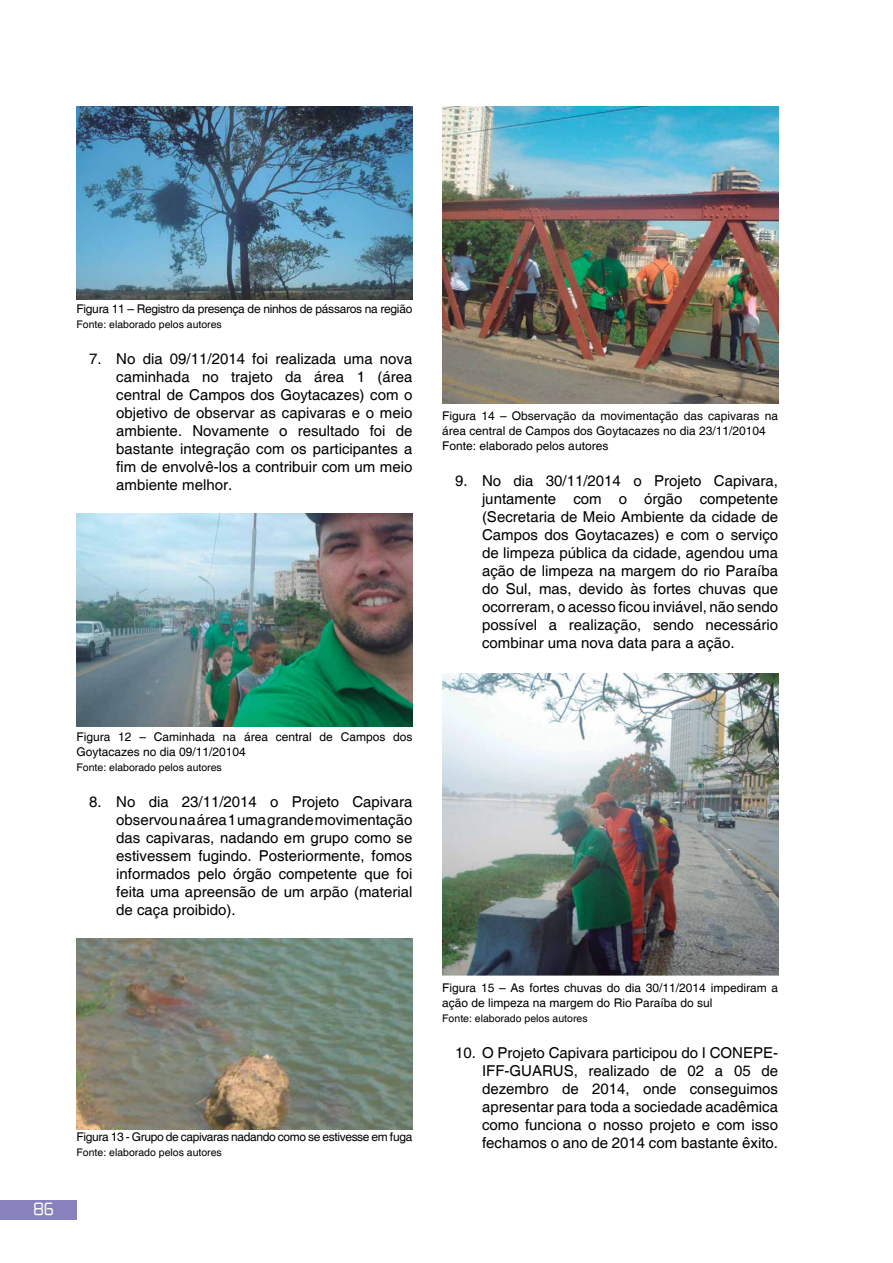
<style>
.page{position:relative;width:893px;height:1263px;background:#fff}
.page>*{position:absolute;margin:0;border:0;box-sizing:border-box;transform-origin:0 0}
.t1{font:15px/18px "Helvetica";color:#000;text-align:justify}
.t2{font:15px "Zekton";color:#fff}
.t3{font:12px/15px "Helvetica";color:#000}
.t4{font:12px "Helvetica";letter-spacing:-.025em;color:#000}
.t5{font:12px "Helvetica";letter-spacing:-.03em;color:#000}
.t6{font:10.5px "Helvetica";color:#000}
</style>
<div class="page">
<div style="left:0;top:1200px;width:77px;height:20px;background:#8781bd"></div>
<img style="left:77px;top:938px;width:335px;height:192px">
<img style="left:77px;top:106px;width:335px;height:194px">
<img style="left:77px;top:513px;width:335px;height:213px">
<img style="left:443px;top:106px;width:335px;height:298px">
<img style="left:442px;top:673px;width:336px;height:303px">
<p class="t4" style="left:77px;top:302px;width:337px">Figura 11 – Registro da presença de ninhos de pássaros na região</p>
<p class="t6" style="left:77px;top:318px;width:147px">Fonte: elaborado pelos autores</p>
<p class="t1" style="left:116px;top:350px;width:298px;text-indent:-27px">7. No dia 09/11/2014 foi realizada uma nova caminhada no trajeto da área 1 (área central de Campos dos Goytacazes) com o objetivo de observar as capivaras e o meio ambiente. Novamente o resultado foi de bastante integração com os participantes a fim de envolvê-los a contribuir com um meio ambiente melhor.</p>
<p class="t3" style="left:442px;top:409px;width:337px">Figura 14 – Observação da movimentação das capivaras na área central de Campos dos Goytacazes no dia 23/11/20104<br>Fonte: elaborado pelos autores</p>
<p class="t1" style="left:482px;top:472px;width:298px;text-indent:-27px">9. No dia 30/11/2014 o Projeto Capivara, juntamente com o órgão competente (Secretaria de Meio Ambiente da cidade de Campos dos Goytacazes) e com o serviço de limpeza pública da cidade, agendou uma ação de limpeza na margem do rio Paraíba do Sul, mas, devido às fortes chuvas que ocorreram, o acesso ficou inviável, não sendo possível a realização, sendo necessário combinar uma nova data para a ação.</p>
<p class="t3" style="left:77px;top:730px;width:337px">Figura 12 – Caminhada na área central de Campos dos<br>Goytacazes no dia 09/11/20104</p>
<p class="t6" style="left:77px;top:761px;width:147px">Fonte: elaborado pelos autores</p>
<p class="t1" style="left:116px;top:793px;width:298px;text-indent:-27px">8. No dia 23/11/2014 o Projeto Capivara observou na área 1 uma grande movimentação das capivaras, nadando em grupo como se estivessem fugindo. Posteriormente, fomos informados pelo órgão competente que foi feita uma apreensão de um arpão (material de caça proibido).</p>
<p class="t2" style="left:34px;top:1199px;width:21px">86</p>
<p class="t5" style="left:77px;top:1129px;width:337px">Figura 13 - Grupo de capivaras nadando como se estivesse em fuga</p>
<p class="t6" style="left:77px;top:1146px;width:147px">Fonte: elaborado pelos autores</p>
<p class="t3" style="left:442px;top:981px;width:337px">Figura 15 – As fortes chuvas do dia 30/11/2014 impediram a ação de limpeza na margem do Rio Paraíba do sul</p>
<p class="t6" style="left:442px;top:1012px;width:147px">Fonte: elaborado pelos autores</p>
<p class="t1" style="left:482px;top:1044px;width:298px;text-indent:-27px">10. O Projeto Capivara participou do I CONEPE-IFF-GUARUS, realizado de 02 a 05 de dezembro de 2014, onde conseguimos apresentar para toda a sociedade acadêmica como funciona o nosso projeto e com isso fechamos o ano de 2014 com bastante êxito.</p>
</div>
